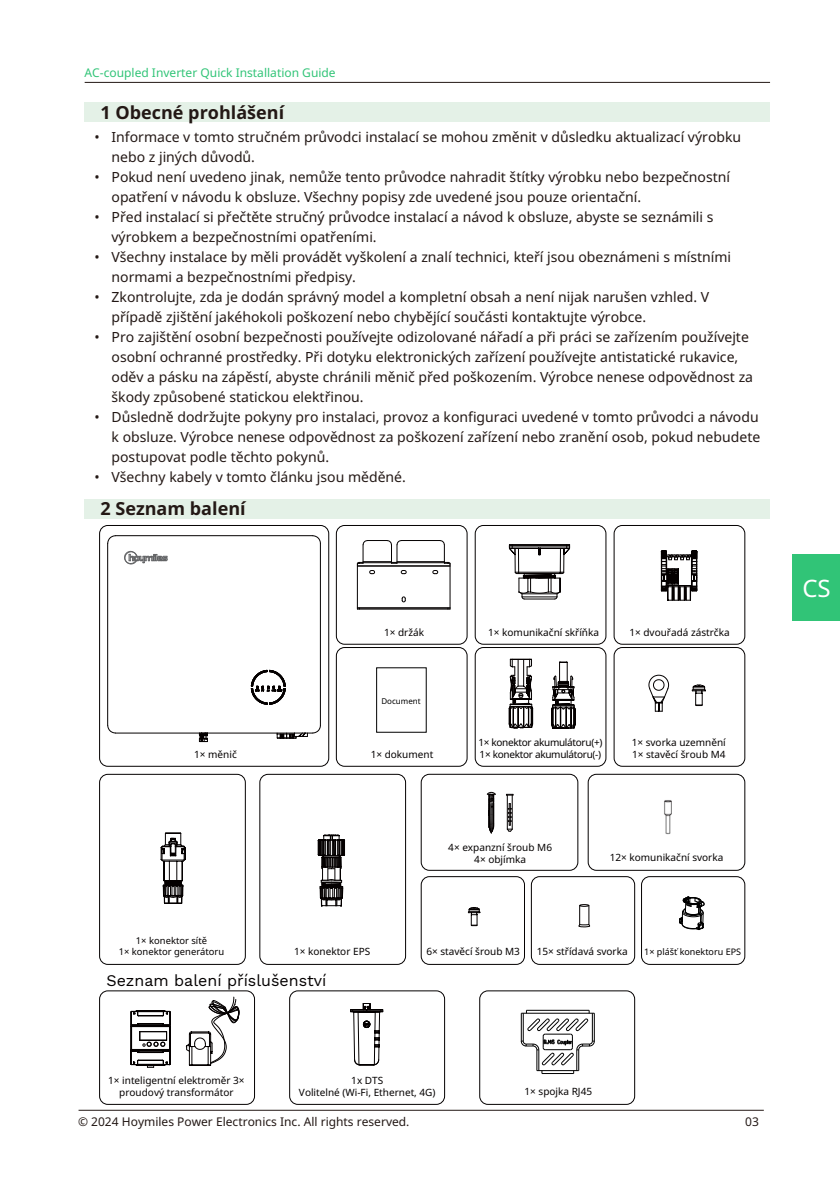
<style>
.page{position:relative;width:840px;height:1191px;background:#fff}
.page>*{position:absolute;margin:0;border:0;box-sizing:border-box;transform-origin:0 0}
.t1{font:24px "Noto Sans";color:#fff}
.t2{font:700 18px "Noto Sans";color:#231815}
.t3{font:16px "Work Sans";color:#040000}
.t4{font:14px/20px "Noto Sans";color:#231815}
.t5{font:12px "Noto Sans";color:#231815}
.t6{font:12px "Noto Sans";color:#31c477}
.t7{font:10px/12px "Noto Sans";color:#040000;text-align:center}
.t8{font:10px "Noto Sans";letter-spacing:-.03em;color:#040000}
.t9{font:9.4px/11.2px "Noto Sans";color:#040000;text-align:center}
.t10{font:9px "Noto Sans";color:#040000}
.t11{font:8px "Noto Sans";color:#000}
</style>
<div class="page">
<hr style="left:85px;top:82px;width:684px;height:1px;background:#231815">
<hr style="left:449px;top:563px;width:1px;height:46px;background:#040000">
<hr style="left:401px;top:540px;width:39px;height:1px;background:#040000">
<hr style="left:397px;top:561px;width:47px;height:1px;background:#040000">
<hr style="left:397px;top:562px;width:47px;height:1px;background:#040000">
<hr style="left:357px;top:565px;width:93px;height:1px;background:#040000">
<hr style="left:357px;top:607px;width:93px;height:1px;background:#040000">
<hr style="left:357px;top:609px;width:93px;height:1px;background:#040000">
<hr style="left:357px;top:563px;width:1px;height:46px;background:#040000">
<svg style="left:401px;top:596px;width:5px;height:6px"></svg>
<svg style="left:432px;top:540px;width:18px;height:34px"></svg>
<svg style="left:356px;top:540px;width:51px;height:34px"></svg>
<svg style="left:508px;top:544px;width:62px;height:56px"></svg>
<div style="left:85px;top:102px;width:684px;height:20px;background:#e4f1e7"></div>
<div style="left:85px;top:499px;width:684px;height:19px;background:#e4f1e7"></div>
<div style="left:474px;top:525px;width:132px;height:119px;border:1px solid #040000;border-radius:8px"></div>
<div style="left:336px;top:525px;width:131px;height:119px;border:1px solid #040000;border-radius:8px"></div>
<div style="left:474px;top:647px;width:132px;height:119px;border:1px solid #040000;border-radius:8px"></div>
<div style="left:336px;top:647px;width:131px;height:119px;border:1px solid #040000;border-radius:8px"></div>
<div style="left:99px;top:525px;width:230px;height:241px;border:1px solid #040000;border-radius:8px"></div>
<svg style="left:660px;top:550px;width:37px;height:51px"></svg>
<div style="left:613px;top:525px;width:131px;height:119px;border:1px solid #040000;border-radius:8px"></div>
<svg style="left:648px;top:674px;width:57px;height:38px"></svg>
<div style="left:613px;top:647px;width:131px;height:119px;border:1px solid #040000;border-radius:8px"></div>
<div style="left:99px;top:990px;width:156px;height:114px;border:1px solid #040000;border-radius:8px"></div>
<svg style="left:350px;top:1003px;width:33px;height:62px"></svg>
<div style="left:289px;top:990px;width:155px;height:114px;border:1px solid #040000;border-radius:8px"></div>
<hr style="left:541px;top:1073px;width:32px;height:1px;background:#000">
<hr style="left:526px;top:1009px;width:62px;height:1px;background:#000">
<svg style="left:520px;top:1010px;width:75px;height:63px"></svg>
<div style="left:479px;top:990px;width:155px;height:114px;border:1px solid #040000;border-radius:8px"></div>
<hr style="left:78px;top:1110px;width:685px;height:1px;background:#231815">
<hr style="left:107px;top:543px;width:1px;height:182px;background:#040000">
<hr style="left:115px;top:732px;width:198px;height:1px;background:#040000">
<hr style="left:115px;top:535px;width:198px;height:1px;background:#040000">
<hr style="left:320px;top:543px;width:1px;height:182px;background:#040000">
<svg style="left:107px;top:724px;width:9px;height:10px"></svg>
<svg style="left:107px;top:535px;width:9px;height:9px"></svg>
<svg style="left:312px;top:535px;width:9px;height:9px"></svg>
<svg style="left:124px;top:550px;width:44px;height:15px"></svg>
<svg style="left:198px;top:669px;width:123px;height:73px"></svg>
<svg style="left:551px;top:661px;width:24px;height:68px"></svg>
<svg style="left:508px;top:658px;width:25px;height:71px"></svg>
<svg style="left:185px;top:996px;width:55px;height:70px"></svg>
<svg style="left:130px;top:1010px;width:41px;height:58px"></svg>
<div style="left:259px;top:774px;width:147px;height:190px;border:1px solid #040000;border-radius:8px"></div>
<div style="left:99px;top:774px;width:146px;height:190px;border:1px solid #040000;border-radius:8px"></div>
<svg style="left:160px;top:832px;width:26px;height:72px"></svg>
<svg style="left:317px;top:834px;width:28px;height:73px"></svg>
<div style="left:420px;top:774px;width:158px;height:96px;border:1px solid #040000;border-radius:8px"></div>
<div style="left:587px;top:774px;width:157px;height:96px;border:1px solid #040000;border-radius:8px"></div>
<div style="left:640px;top:876px;width:104px;height:88px;border:1px solid #040000;border-radius:8px"></div>
<div style="left:530px;top:876px;width:104px;height:88px;border:1px solid #040000;border-radius:8px"></div>
<div style="left:420px;top:876px;width:104px;height:88px;border:1px solid #040000;border-radius:8px"></div>
<hr style="left:511px;top:795px;width:1px;height:34px;background:#040000">
<hr style="left:506px;top:795px;width:1px;height:34px;background:#040000">
<svg style="left:506px;top:803px;width:7px;height:29px"></svg>
<svg style="left:486px;top:791px;width:10px;height:43px"></svg>
<svg style="left:467px;top:907px;width:13px;height:19px"></svg>
<img style="left:664px;top:800px;width:8px;height:35px">
<svg style="left:578px;top:904px;width:12px;height:23px"></svg>
<svg style="left:679px;top:896px;width:25px;height:34px"></svg>
<div style="left:792px;top:554px;width:47px;height:66px;background:#31c477"></div>
<p class="t6" style="left:85px;top:64px;width:252px">AC-coupled Inverter Quick Installation Guide</p>
<p class="t2" style="left:100px;top:99px;width:185px">1 Obecné prohlášení</p>
<p class="t4" style="left:111px;top:127px;width:631px;text-indent:-17px">• Informace v tomto stručném průvodci instalací se mohou změnit v důsledku aktualizací výrobku nebo z jiných důvodů.</p>
<p class="t4" style="left:111px;top:167px;width:619px;text-indent:-17px">• Pokud není uvedeno jinak, nemůže tento průvodce nahradit štítky výrobku nebo bezpečnostní opatření v návodu k obsluze. Všechny popisy zde uvedené jsou pouze orientační.</p>
<p class="t4" style="left:111px;top:207px;width:603px;text-indent:-17px">• Před instalací si přečtěte stručný průvodce instalací a návod k obsluze, abyste se seznámili s výrobkem a bezpečnostními opatřeními.</p>
<p class="t4" style="left:111px;top:247px;width:621px;text-indent:-17px">• Všechny instalace by měli provádět vyškolení a znalí technici, kteří jsou obeznámeni s místními normami a bezpečnostními předpisy.</p>
<p class="t4" style="left:111px;top:287px;width:599px;text-indent:-17px">• Zkontrolujte, zda je dodán správný model a kompletní obsah a není nijak narušen vzhled. V případě zjištění jakéhokoli poškození nebo chybějící součásti kontaktujte výrobce.</p>
<p class="t4" style="left:111px;top:327px;width:642px;text-indent:-17px">• Pro zajištění osobní bezpečnosti používejte odizolované nářadí a při práci se zařízením používejte osobní ochranné prostředky. Při dotyku elektronických zařízení používejte antistatické rukavice, oděv a pásku na zápěstí, abyste chránili měnič před poškozením. Výrobce nenese odpovědnost za škody způsobené statickou elektřinou.</p>
<p class="t4" style="left:111px;top:407px;width:650px;text-align:justify;text-indent:-17px">• Důsledně dodržujte pokyny pro instalaci, provoz a konfiguraci uvedené v tomto průvodci a návodu k obsluze. Výrobce nenese odpovědnost za poškození zařízení nebo zranění osob, pokud nebudete postupovat podle těchto pokynů.</p>
<p class="t4" style="left:94px;top:468px;width:313px">• Všechny kabely v tomto článku jsou měděné.</p>
<p class="t2" style="left:100px;top:495px;width:147px">2 Seznam balení</p>
<p class="t7" style="left:194px;top:748px;width:44px">1× měnič</p>
<p class="t7" style="left:384px;top:626px;width:41px">1× držák</p>
<p class="t7" style="left:488px;top:626px;width:112px">1× komunikační skříňka</p>
<p class="t11" style="left:381px;top:695px;width:41px">Document</p>
<p class="t8" style="left:478px;top:735px;width:126px">1× konektor akumulátoru(+)</p>
<p class="t7" style="left:370px;top:748px;width:64px">1× dokument</p>
<p class="t8" style="left:479px;top:747px;width:123px">1× konektor akumulátoru(-)</p>
<p class="t7" style="left:629px;top:626px;width:102px">1× dvouřadá zástrčka</p>
<p class="t7" style="left:631px;top:737px;width:96px;text-align:left">1× svorka uzemnění<br>1× stavěcí šroub M4</p>
<p class="t7" style="left:448px;top:841px;width:105px">4× expanzní šroub M6<br>4× objímka</p>
<p class="t7" style="left:609px;top:851px;width:115px">12× komunikační svorka</p>
<p class="t9" style="left:119px;top:934px;width:107px">1× konektor sítě<br>1× konektor generátoru</p>
<p class="t7" style="left:294px;top:945px;width:78px">1× konektor EPS</p>
<p class="t7" style="left:426px;top:945px;width:95px">6× stavěcí šroub M3</p>
<p class="t3" style="left:106px;top:968px;width:221px">Seznam balení příslušenství</p>
<p class="t7" style="left:536px;top:945px;width:92px">15× střídavá svorka</p>
<p class="t10" style="left:643px;top:945px;width:98px">1× plášť konektoru EPS</p>
<p class="t7" style="left:108px;top:1074px;width:138px">1× inteligentní elektroměr 3× proudový transformátor</p>
<p class="t7" style="left:299px;top:1074px;width:138px">1x DTS<br>Volitelné (Wi-Fi, Ethernet, 4G)</p>
<p class="t7" style="left:524px;top:1085px;width:69px">1× spojka RJ45</p>
<p class="t5" style="left:78px;top:1113px;width:333px">© 2024 Hoymiles Power Electronics Inc. All rights reserved.</p>
<p class="t5" style="left:744px;top:1113px;width:15px">03</p>
<h1 class="t1" style="left:802px;top:571px;width:30px">CS</h1>
</div>
